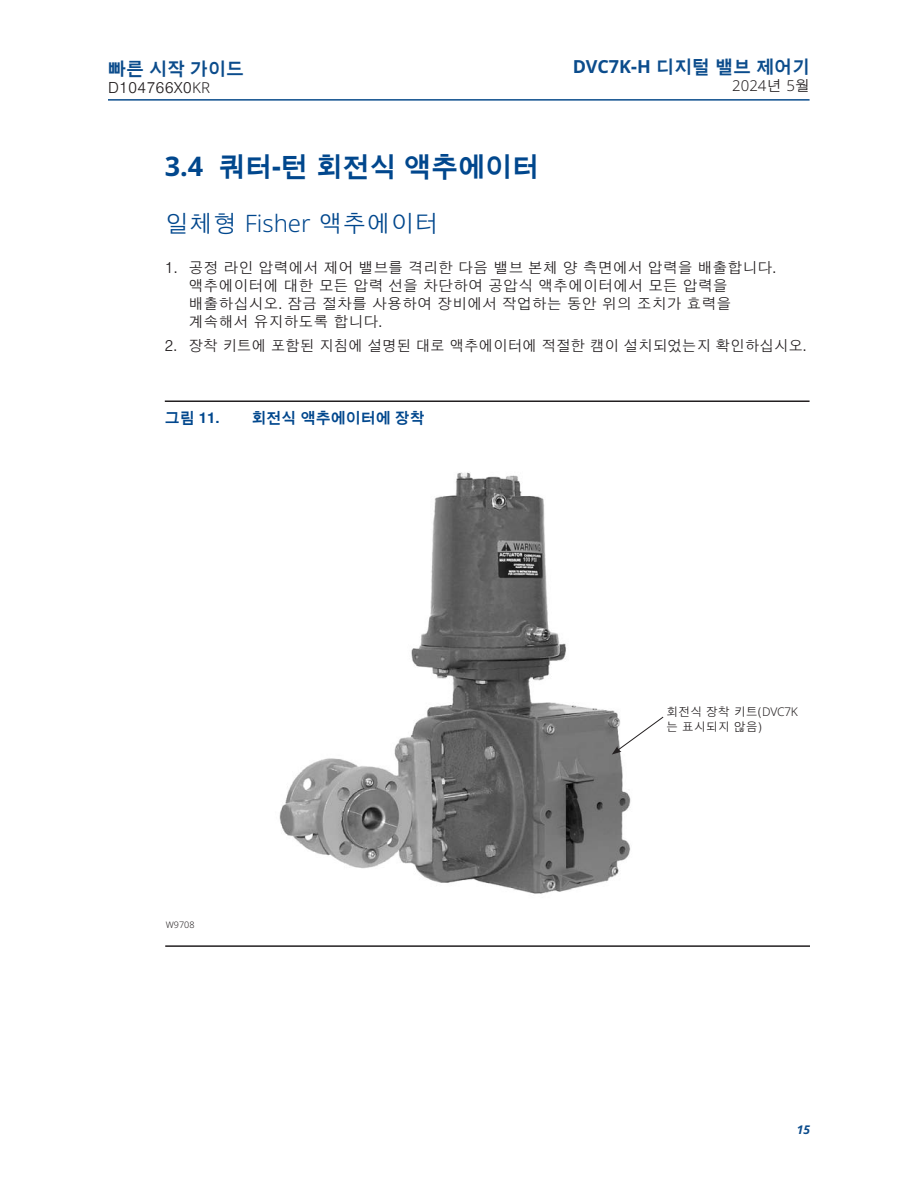
<style>
.page{position:relative;width:918px;height:1188px;background:#fff}
.page>*{position:absolute;margin:0;border:0;box-sizing:border-box;transform-origin:0 0}
.t1{font:700 27px "Nimbus Sans KOR";color:#01478d}
._02_Chapter_Heading_1_1_1{font:300 24px "Nimbus Sans KOR";color:#01478d}
._07_MP_Manual_document_type_right_aligned{font:700 18px "Nimbus Sans KOR";color:#0b4c8c}
.t2{font:300 15px/18px "Nimbus Sans KOR";color:#231f20}
.t3{font:700 15px "Nimbus Sans KOR";color:#01478d}
._07_MP_Date_right_aligned{font:300 15px "Noto Sans";color:#231f20}
._03_Figure_call_outs{font:300 12px/14.4px "Nimbus Sans KOR";color:#231f20}
.t4{font:italic 700 12px "Noto Sans";color:#0b4c8c}
.Art_Number{font:300 9px "Noto Sans";color:#231f20}
.s1{font-family:"Noto Sans"}
.s2{font-family:"Nimbus Sans KOR"}
</style>
<div class="page">
<hr style="left:108px;top:99px;width:702px;height:2px;background:#0b4c8c">
<hr style="left:165px;top:400px;width:645px;height:2px;background:#231f20">
<hr style="left:165px;top:945px;width:645px;height:2px;background:#231f20">
<img style="left:279px;top:472px;width:352px;height:422px">
<svg style="left:612px;top:716px;width:52px;height:39px"></svg>
<p class="_07_MP_Manual_document_type_right_aligned" style="left:108px;top:56px;width:138px">빠른 시작 가이드</p>
<p class="t2" style="left:108px;top:78px;width:104px">D104766X0<span class="s1">KR</span></p>
<p class="_07_MP_Manual_document_type_right_aligned" style="left:573px;top:54px;width:239px"><span class="s1">DVC7K</span>-<span class="s1">H</span> 디지털 밸브 제어기</p>
<p class="_07_MP_Date_right_aligned" style="left:732px;top:77px;width:79px">2024<span class="s2">년</span> 5<span class="s2">월</span></p>
<p class="t1" style="left:165px;top:148px;width:376px"><span class="s1">3.4</span> 쿼터-턴 회전식 액추에이터</p>
<p class="_02_Chapter_Heading_1_1_1" style="left:165px;top:208px;width:275px">일체형 <span class="s1">Fisher</span> 액추에이터</p>
<p class="t2" style="left:189px;top:258px;width:589px;text-indent:-24px">1. 공정 라인 압력에서 제어 밸브를 격리한 다음 밸브 본체 양 측면에서 압력을 배출합니다. 액추에이터에 대한 모든 압력 선을 차단하여 공압식 액추에이터에서 모든 압력을 배출하십시오. 잠금 절차를 사용하여 장비에서 작업하는 동안 위의 조치가 효력을 계속해서 유지하도록 합니다.</p>
<p class="t2" style="left:165px;top:336px;width:644px">2. 장착 키트에 포함된 지침에 설명된 대로 액추에이터에 적절한 캠이 설치되었는지 확인하십시오.</p>
<p class="t3" style="left:165px;top:407px;width:57px">그림 11.</p>
<p class="t3" style="left:252px;top:407px;width:175px">회전식 액추에이터에 장착</p>
<p class="Art_Number" style="left:166px;top:919px;width:30px">W9708</p>
<p class="_03_Figure_call_outs" style="left:666px;top:705px;width:133px">회전식 장착 키트(<span class="s1">DVC7K </span>는 표시되지 않음)</p>
<p class="t4" style="left:797px;top:1121px;width:15px">15</p>
</div>
